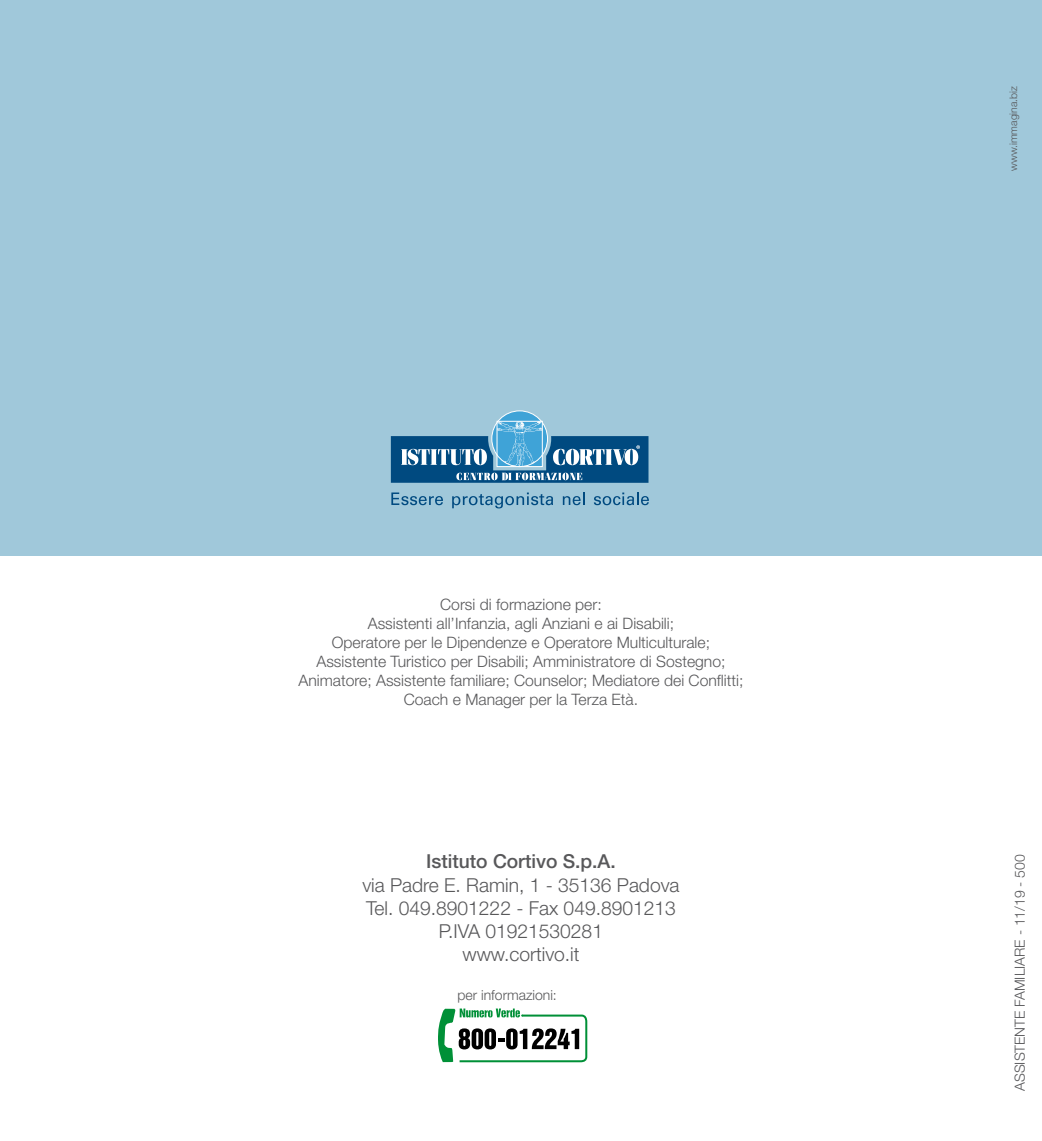
<style>
.page{position:relative;width:1042px;height:1141px;background:#fff}
.page>*{position:absolute;margin:0;border:0;box-sizing:border-box;transform-origin:0 0}
.t1{font:300 19.25px/23.1px "Helvetica Neue";color:#58585a;text-align:center}
.t2{font:500 19.25px "Helvetica Neue";color:#58585a}
.t3{font:300 15.75px/18.9px "Helvetica Neue";color:#58585a;text-align:center}
.t4{font:300 14px "Helvetica Neue";color:#58585a}
.t5{font:300 10.5px "Helvetica Neue";color:#58585a}
</style>
<div class="page">
<div style="left:0;top:0;width:1042px;height:556px;background:#a0c8da"></div>
<svg style="left:438px;top:1008px;width:149px;height:54px"></svg>
<svg style="left:391px;top:492px;width:52px;height:13px"></svg>
<svg style="left:452px;top:493px;width:101px;height:15px"></svg>
<svg style="left:563px;top:492px;width:21px;height:13px"></svg>
<svg style="left:594px;top:492px;width:55px;height:13px"></svg>
<svg style="left:492px;top:411px;width:55px;height:56px"></svg>
<svg style="left:391px;top:421px;width:257px;height:62px"></svg>
<p class="t3" style="left:298px;top:595px;width:446px">Corsi di formazione per:<br>Assistenti all’Infanzia, agli Anziani e ai Disabili;<br>Operatore per le Dipendenze e Operatore Multiculturale; Assistente Turistico per Disabili; Amministratore di Sostegno; Animatore; Assistente familiare; Counselor; Mediatore dei Conflitti; Coach e Manager per la Terza Età.</p>
<p class="t2" style="left:426px;top:850px;width:191px">Istituto Cortivo S.p.A.</p>
<p class="t1" style="left:362px;top:873px;width:319px">via Padre E. Ramin, 1 - 35136 Padova<br>Tel. 049.8901222 - Fax 049.8901213<br>P.IVA 01921530281<br>www.cortivo.it</p>
<p class="t4" style="left:457px;top:986px;width:101px">per informazioni:</p>
<p class="t5" style="left:1007px;top:171px;width:87px;rotate:-90deg">www.immagina.biz</p>
<p class="t4" style="left:1011px;top:1091px;width:238px;rotate:-90deg">ASSISTENTE FAMILIARE - 11/19 - 500</p>
</div>
